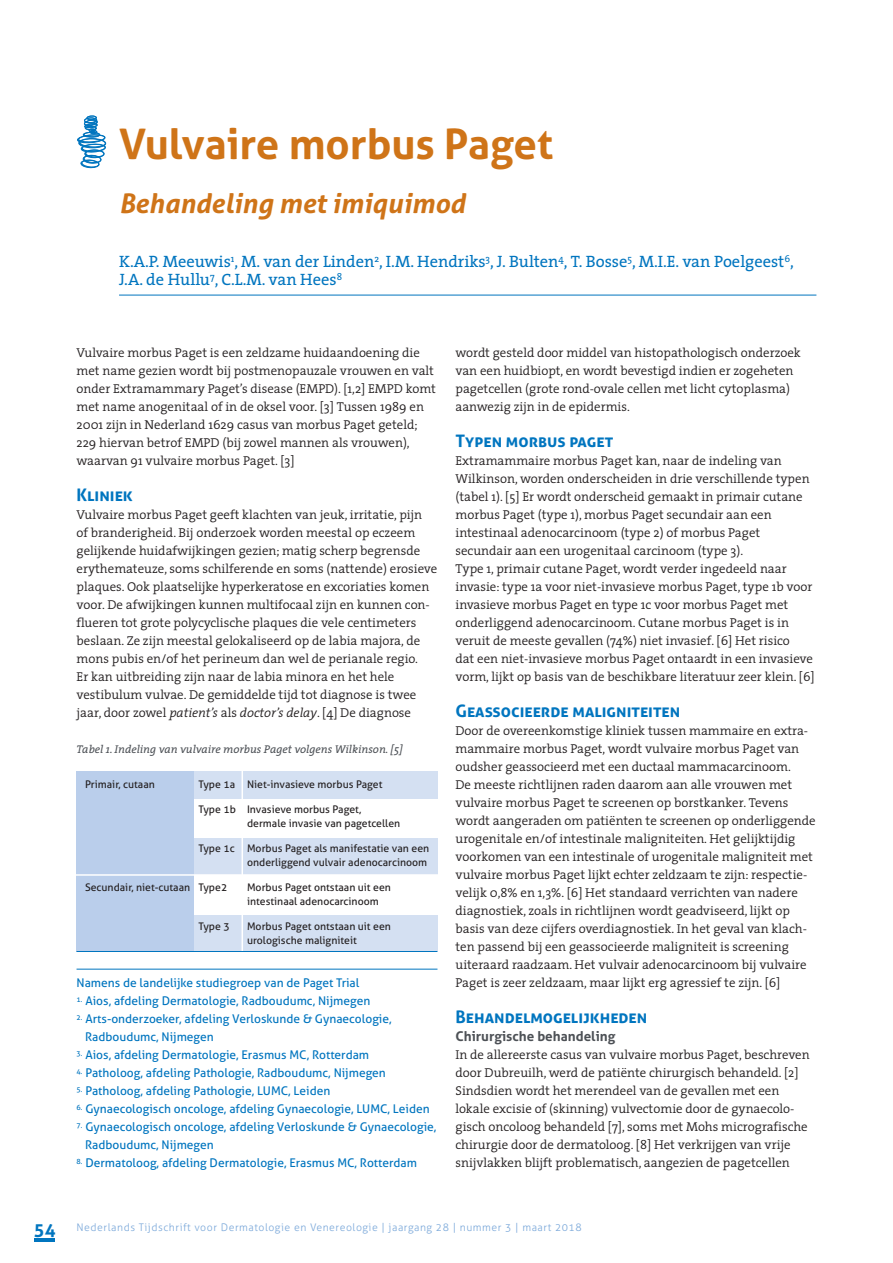
<style>
.page{position:relative;width:893px;height:1263px;background:#fff}
.page>*{position:absolute;margin:0;border:0;box-sizing:border-box;transform-origin:0 0}
.t1{font:700 42px "Aller";letter-spacing:-.005em;color:#cf7418}
.t2{font:italic 700 27px "Aller";color:#cf7418}
.t3{font:700 17.25px "Aller";color:#0075bf}
.t4{font:16.5px/18px "The Serif";color:#0075bf}
.t5{font:700 13.5px "Aller";color:#4d5156}
.t6{font:300 12.9px/18px "The Serif";color:#231f20}
.t7{font:12px/18px "Aller";color:#0075bf}
.t8{font:italic 11.25px "The Serif";color:#4d5156}
.t9{font:10.5px/13.5px "Aller";color:#231f20}
.t10{font:300 10.5px "Aller";letter-spacing:.05em;color:#7ca9da}
.s1{font-style:italic}
.s2{font-weight:700;font-size:18px;color:#0075bf}
</style>
<div class="page">
<hr style="left:34px;top:1238px;width:21px;height:3px;background:#0075bf">
<svg style="left:77px;top:116px;width:29px;height:52px"></svg>
<div style="left:87px;top:116px;width:10px;height:4px;border:1px solid #0075bf;border-radius:50%"></div>
<div style="left:85px;top:126px;width:12px;height:4px;border:1px solid #0075bf;border-radius:50%"></div>
<hr style="left:77px;top:969px;width:360px;height:1px;background:#0075bf">
<hr style="left:119px;top:295px;width:697px;height:1px;background:#0075bf">
<div style="left:194px;top:838px;width:243px;height:36px;background:#d4e0f2"></div>
<div style="left:194px;top:915px;width:243px;height:36px;background:#d4e0f2"></div>
<div style="left:194px;top:771px;width:243px;height:27px;background:#d4e0f2"></div>
<div style="left:77px;top:771px;width:117px;height:180px;background:#baceeb"></div>
<hr style="left:70px;top:874px;width:370px;height:2px;background:#fff">
<hr style="left:242px;top:769px;width:1px;height:186px;background:#fff">
<hr style="left:77px;top:951px;width:360px;height:1px;background:#0075bf">
<h1 class="t1" style="left:119px;top:128px;width:436px">Vulvaire morbus Paget</h1>
<h2 class="t2" style="left:119px;top:193px;width:348px">Behandeling met imiquimod</h2>
<p class="t4" style="left:119px;top:253px;width:676px">K.A.P. Meeuwis<sup>1</sup>, M. van der Linden<sup>2</sup>, I.M. Hendriks<sup>3</sup>, J. Bulten<sup>4</sup>, T. Bosse<sup>5</sup>, M.I.E. van Poelgeest<sup>6</sup>,<br>J.A. de Hullu<sup>7</sup>, C.L.M. van Hees<sup>8</sup></p>
<p class="t6" style="left:77px;top:345px;width:361px">Vulvaire morbus Paget is een zeldzame huidaandoening die met name gezien wordt bij postmenopauzale vrouwen en valt onder Extramammary Paget’s disease (EMPD). [1,2] EMPD komt met name anogenitaal of in de oksel voor. [3] Tussen 1989 en 2001 zijn in Nederland 1629 casus van morbus Paget geteld; 229 hiervan betrof EMPD (bij zowel mannen als vrouwen), waarvan 91 vulvaire morbus Paget. [3]</p>
<h3 class="t3" style="left:77px;top:488px;width:58px">Kliniek</h3>
<p class="t6" style="left:77px;top:507px;width:362px">Vulvaire morbus Paget geeft klachten van jeuk, irritatie, pijn<br>of branderigheid. Bij onderzoek worden meestal op eczeem gelijkende huidafwijkingen gezien; matig scherp begrensde erythemateuze, soms schilferende en soms (nattende) erosieve plaques. Ook plaatselijke hyperkeratose en excoriaties komen voor. De afwijkingen kunnen multifocaal zijn en kunnen con&shy;flueren tot grote polycyclische plaques die vele centimeters beslaan. Ze zijn meestal gelokaliseerd op de labia majora, de mons pubis en/of het perineum dan wel de perianale regio.<br>Er kan uitbreiding zijn naar de labia minora en het hele vestibulum vulvae. De gemiddelde tijd tot diagnose is twee jaar, door zowel <span class="s1">patient’s</span> als <span class="s1">doctor’s delay</span>. [4] De diagnose</p>
<p class="t8" style="left:77px;top:744px;width:328px">Tabel 1. Indeling van vulvaire morbus Paget volgens Wilkinson. [5]</p>
<p class="t9" style="left:85px;top:778px;width:71px">Primair, cutaan</p>
<p class="t9" style="left:198px;top:778px;width:186px">Type 1a Niet-invasieve morbus Paget</p>
<p class="t9" style="left:247px;top:804px;width:155px;text-indent:-49px">Type 1b Invasieve morbus Paget, dermale invasie van pagetcellen</p>
<p class="t9" style="left:198px;top:843px;width:232px;text-align:right">Type 1c Morbus Paget als manifestatie van een onderliggend vulvair adenocarcinoom</p>
<p class="t9" style="left:85px;top:882px;width:144px">Secundair, niet-cutaan Type2</p>
<p class="t9" style="left:247px;top:882px;width:145px">Morbus Paget ontstaan uit een intestinaal adenocarcinoom</p>
<p class="t9" style="left:198px;top:921px;width:33px">Type 3</p>
<p class="t9" style="left:247px;top:921px;width:145px">Morbus Paget ontstaan uit een urologische maligniteit</p>
<p class="t7" style="left:77px;top:975px;width:284px">Namens de landelijke studiegroep van de Paget Trial</p>
<p class="t7" style="left:77px;top:993px;width:295px"><sup>1.</sup> Aios, afdeling Dermatologie, Radboudumc, Nijmegen</p>
<p class="t7" style="left:85px;top:1011px;width:308px;text-indent:-9px"><sup>2.</sup> Arts-onderzoeker, afdeling Verloskunde &amp; Gynaecologie,<br>Radboudumc, Nijmegen</p>
<p class="t7" style="left:77px;top:1047px;width:294px"><sup>3.</sup> Aios, afdeling Dermatologie, Erasmus MC, Rotterdam</p>
<p class="t7" style="left:77px;top:1065px;width:311px"><sup>4.</sup> Patholoog, afdeling Pathologie, Radboudumc, Nijmegen</p>
<p class="t7" style="left:77px;top:1083px;width:255px"><sup>5.</sup> Patholoog, afdeling Pathologie, LUMC, Leiden</p>
<p class="t7" style="left:77px;top:1101px;width:355px"><sup>6.</sup> Gynaecologisch oncologe, afdeling Gynaecologie, LUMC, Leiden</p>
<p class="t7" style="left:85px;top:1119px;width:353px;text-indent:-9px"><sup>7.</sup> Gynaecologisch oncologe, afdeling Verloskunde &amp; Gynaecologie,<br>Radboudumc, Nijmegen</p>
<p class="t7" style="left:77px;top:1155px;width:342px"><sup>8.</sup> Dermatoloog, afdeling Dermatologie, Erasmus MC, Rotterdam</p>
<p class="t6" style="left:455px;top:345px;width:347px">wordt gesteld door middel van histopathologisch onderzoek van een huidbiopt, en wordt bevestigd indien er zogeheten pagetcellen (grote rond-ovale cellen met licht cytoplasma) aanwezig zijn in de epidermis.</p>
<h3 class="t3" style="left:455px;top:434px;width:159px">Typen morbus paget</h3>
<p class="t6" style="left:455px;top:453px;width:361px">Extramammaire morbus Paget kan, naar de indeling van Wilkinson, worden onderscheiden in drie verschillende typen (tabel 1). [5] Er wordt onderscheid gemaakt in primair cutane morbus Paget (type 1), morbus Paget secundair aan een intestinaal adenocarcinoom (type 2) of morbus Paget secundair aan een urogenitaal carcinoom (type 3).<br>Type 1, primair cutane Paget, wordt verder ingedeeld naar invasie: type 1a voor niet-invasieve morbus Paget, type 1b voor invasieve morbus Paget en type 1c voor morbus Paget met onderliggend adenocarcinoom. Cutane morbus Paget is in veruit de meeste gevallen (74%) niet invasief. [6] Het risico<br>dat een niet-invasieve morbus Paget ontaardt in een invasieve vorm, lijkt op basis van de beschikbare literatuur zeer klein. [6]</p>
<h3 class="t3" style="left:455px;top:704px;width:226px">Geassocieerde maligniteiten</h3>
<p class="t6" style="left:455px;top:723px;width:362px">Door de overeenkomstige kliniek tussen mammaire en extra&shy;mammaire morbus Paget, wordt vulvaire morbus Paget van oudsher geassocieerd met een ductaal mammacarcinoom.<br>De meeste richtlijnen raden daarom aan alle vrouwen met vulvaire morbus Paget te screenen op borstkanker. Tevens wordt aangeraden om patiënten te screenen op onderliggende urogenitale en/of intestinale maligniteiten. Het gelijktijdig voorkomen van een intestinale of urogenitale maligniteit met vulvaire morbus Paget lijkt echter zeldzaam te zijn: respectie&shy;velijk 0,8% en 1,3%. [6] Het standaard verrichten van nadere diagnostiek, zoals in richtlijnen wordt geadviseerd, lijkt op basis van deze cijfers overdiagnostiek. In het geval van klach&shy;ten passend bij een geassocieerde maligniteit is screening uiteraard raadzaam. Het vulvair adenocarcinoom bij vulvaire Paget is zeer zeldzaam, maar lijkt erg agressief te zijn. [6]</p>
<h3 class="t3" style="left:455px;top:1010px;width:193px">Behandelmogelijkheden</h3>
<p class="t5" style="left:455px;top:1031px;width:161px">Chirurgische behandeling</p>
<p class="t6" style="left:455px;top:1047px;width:356px">In de allereerste casus van vulvaire morbus Paget, beschreven door Dubreuilh, werd de patiënte chirurgisch behandeld. [2] Sindsdien wordt het merendeel van de gevallen met een lokale excisie of (skinning) vulvectomie door de gynaecolo&shy;gisch oncoloog behandeld [7], soms met Mohs micrografische chirurgie door de dermatoloog. [8] Het verkrijgen van vrije snijvlakken blijft problematisch, aangezien de pagetcellen</p>
<p class="t10" style="left:34px;top:1223px;width:549px"><span class="s2">54</span> Nederlands Tijdschrift voor Dermatologie en Venereologie | jaargang 28 | nummer 3 | maart 2018</p>
</div>
